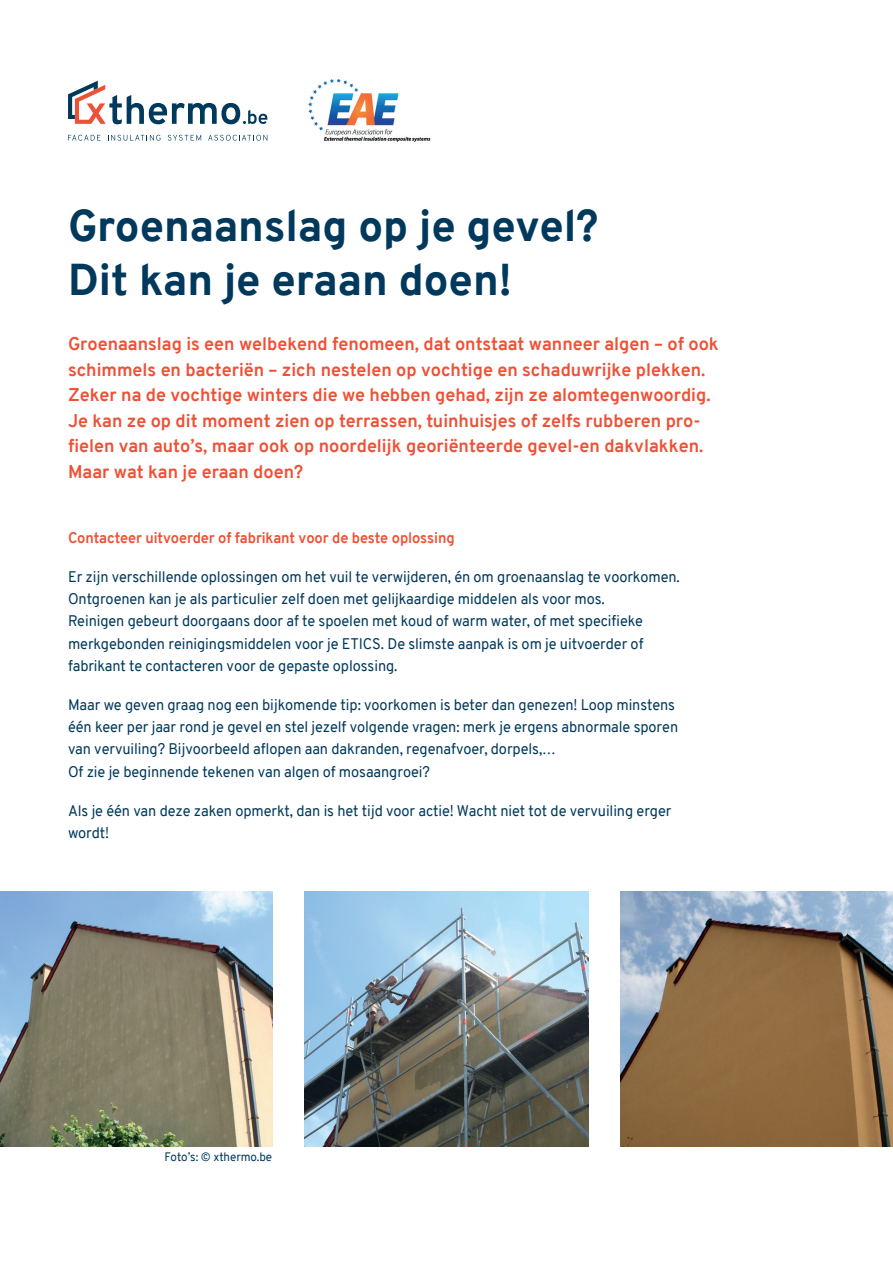
<style>
.page{position:relative;width:893px;height:1263px;background:#fff}
.page>*{position:absolute;margin:0;border:0;box-sizing:border-box;transform-origin:0 0}
.t1{font:800 43.5px/54px "Overpass";color:#00395c}
.t2{font:700 18px/25.5px "Overpass";color:#ed5136}
.t3{font:15px/22.2px "Overpass";letter-spacing:-.005em;color:#00395c}
.t4{font:700 15px "Overpass";letter-spacing:-.005em;color:#ed5136}
.t5{font:12px "Overpass";letter-spacing:-.005em;color:#00395c}
</style>
<div class="page">
<svg style="left:68px;top:135px;width:33px;height:6px"></svg>
<svg style="left:108px;top:135px;width:53px;height:6px"></svg>
<svg style="left:168px;top:135px;width:33px;height:6px"></svg>
<svg style="left:208px;top:135px;width:59px;height:6px"></svg>
<svg style="left:68px;top:81px;width:199px;height:43px"></svg>
<img style="left:308px;top:78px;width:123px;height:65px">
<img style="left:0;top:892px;width:272px;height:255px">
<img style="left:304px;top:892px;width:285px;height:255px">
<img style="left:621px;top:892px;width:272px;height:255px">
<h1 class="t1" style="left:68px;top:199px;width:532px">Groenaanslag op je gevel?<br>Dit kan je eraan doen!</h1>
<p class="t2" style="left:68px;top:331px;width:652px">Groenaanslag is een welbekend fenomeen, dat ontstaat wanneer algen – of ook schimmels en bacteriën – zich nestelen op vochtige en schaduwrijke plekken.<br>Zeker na de vochtige winters die we hebben gehad, zijn ze alomtegenwoordig.<br>Je kan ze op dit moment zien op terrassen, tuinhuisjes of zelfs rubberen pro&shy;fielen van auto’s, maar ook op noordelijk georiënteerde gevel-en dakvlakken.<br>Maar wat kan je eraan doen?</p>
<p class="t4" style="left:68px;top:527px;width:388px">Contacteer uitvoerder of fabrikant voor de beste oplossing</p>
<p class="t3" style="left:68px;top:566px;width:613px">Er zijn verschillende oplossingen om het vuil te verwijderen, én om groenaanslag te voorkomen.<br>Ontgroenen kan je als particulier zelf doen met gelijkaardige middelen als voor mos.<br>Reinigen gebeurt doorgaans door af te spoelen met koud of warm water, of met specifieke merkgebonden reinigingsmiddelen voor je ETICS. De slimste aanpak is om je uitvoerder of fabrikant te contacteren voor de gepaste oplossing.</p>
<p class="t3" style="left:68px;top:694px;width:612px">Maar we geven graag nog een bijkomende tip: voorkomen is beter dan genezen! Loop minstens één keer per jaar rond je gevel en stel jezelf volgende vragen: merk je ergens abnormale sporen van vervuiling? Bijvoorbeeld aflopen aan dakranden, regenafvoer, dorpels,…<br>Of zie je beginnende tekenen van algen of mosaangroei?</p>
<p class="t3" style="left:68px;top:800px;width:605px">Als je één van deze zaken opmerkt, dan is het tijd voor actie! Wacht niet tot de vervuiling erger wordt!</p>
<p class="t5" style="left:165px;top:1149px;width:109px">Foto’s: © xthermo.be</p>
</div>
